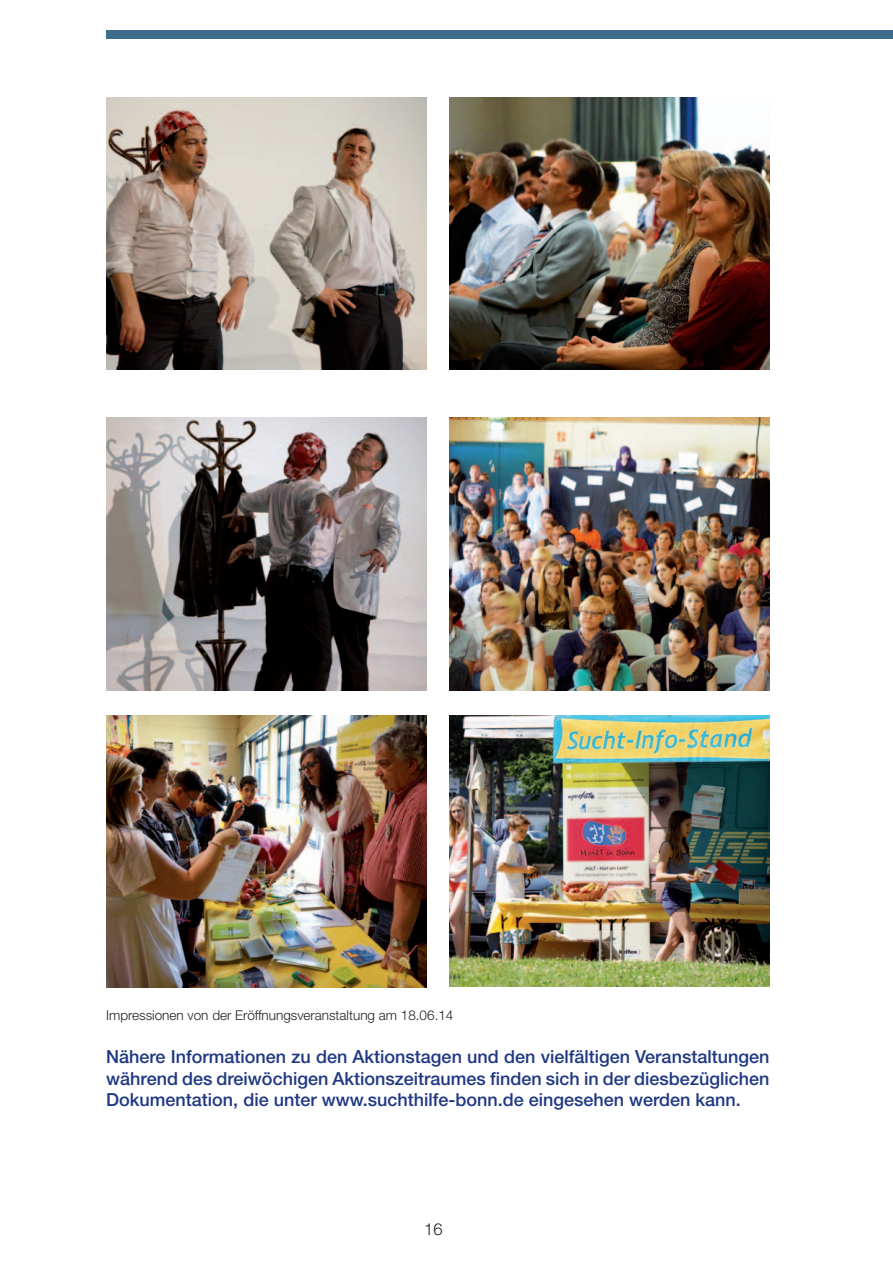
<style>
.page{position:relative;width:893px;height:1263px;background:#fff}
.page>*{position:absolute;margin:0;border:0;box-sizing:border-box;transform-origin:0 0}
.t1{font:500 18px/21.6px "Helvetica Neue";color:#203882;text-align:justify}
.t2{font:300 16.5px "Helvetica Neue";color:#231f20}
.t3{font:300 13.5px "Helvetica Neue";color:#231f20}
</style>
<div class="page">
<div style="left:106px;top:30px;width:787px;height:8px;background:#3d6c8c"></div>
<img style="left:106px;top:418px;width:321px;height:272px">
<img style="left:106px;top:715px;width:321px;height:272px">
<img style="left:106px;top:98px;width:321px;height:272px">
<img style="left:449px;top:98px;width:321px;height:272px">
<img style="left:449px;top:418px;width:321px;height:272px">
<img style="left:449px;top:715px;width:321px;height:271px">
<p class="t3" style="left:106px;top:1010px;width:349px">Impressionen von der Eröffnungsveranstaltung am 18.06.14</p>
<p class="t1" style="left:106px;top:1047px;width:664px">Nähere Informationen zu den Aktionstagen und den vielfältigen Veranstaltungen während des dreiwöchigen Aktionszeitraumes finden sich in der diesbezüglichen Dokumentation, die unter www.suchthilfe-bonn.de eingesehen werden kann.</p>
<p class="t2" style="left:424px;top:1223px;width:20px">16</p>
</div>
